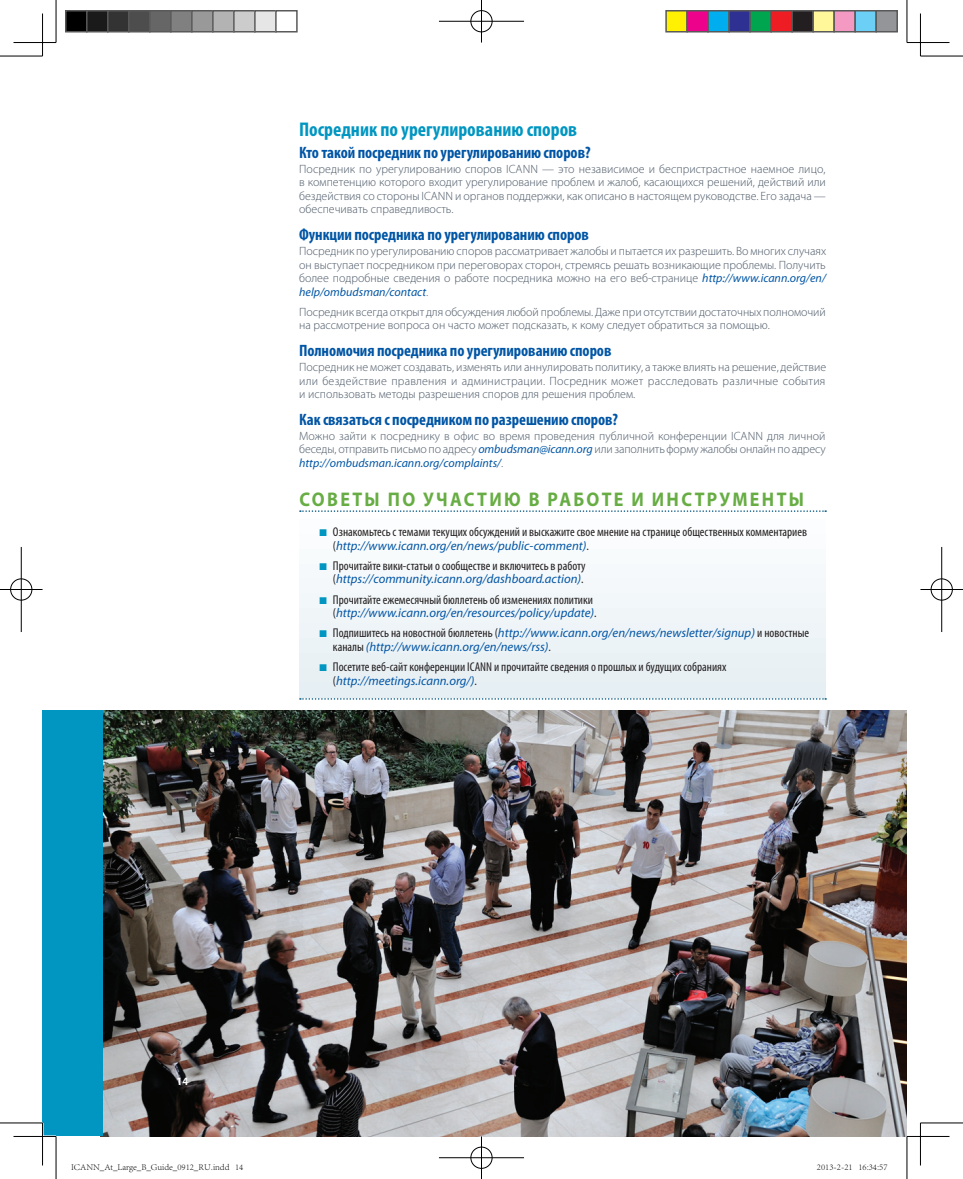
<style>
.page{position:relative;width:963px;height:1179px;background:#fff}
.page>*{position:absolute;margin:0;border:0;box-sizing:border-box;transform-origin:0 0}
.t1{font:700 19.8px "Myriad Pro";letter-spacing:.13em;color:#67ad44;scale:.91 1}
.t2{font:700 condensed 19.8px "Myriad Pro";color:#0096c1}
.t3{font:700 condensed 16.5px "Myriad Pro";letter-spacing:-.005em;color:#0155a5}
.t4{font:condensed 12.75px/13.5px "Myriad Pro";color:#231f20}
.t5{font:italic 12.75px/13.5px "Myriad Pro";color:#0155a5}
.t6{font:300 12px/13.5px "Myriad Pro";color:#4b5866;text-align:justify}
.t7{font:700 semi-condensed 11.25px "Myriad Pro";color:#fff}
.t8{font:300 9px "Adobe Song Std";color:#000}
.s1{font-weight:400;font-style:italic;color:#0155a5}
.s2{color:#0096c1}
.s3{font-style:italic;font-stretch:normal;color:#0155a5}
.s4{font-style:normal;font-stretch:condensed;color:#231f20}
</style>
<div class="page">
<div style="left:299px;top:511px;width:527px;height:188px;background:#f2f7f9"></div>
<svg style="left:300px;top:510px;width:526px;height:2px"></svg>
<svg style="left:300px;top:698px;width:526px;height:1px"></svg>
<img style="left:103px;top:710px;width:804px;height:426px">
<div style="left:43px;top:710px;width:60px;height:426px;background:#0096c1"></div>
<hr style="left:14px;top:1135px;width:42px;height:2px;background:#fff">
<hr style="left:41px;top:1123px;width:3px;height:42px;background:#fff">
<hr style="left:0;top:56px;width:43px;height:1px;background:#000">
<hr style="left:920px;top:56px;width:43px;height:1px;background:#000">
<hr style="left:0;top:1122px;width:43px;height:1px;background:#000">
<hr style="left:920px;top:1122px;width:43px;height:1px;background:#000">
<hr style="left:56px;top:0;width:1px;height:43px;background:#000">
<hr style="left:56px;top:1136px;width:1px;height:43px;background:#000">
<hr style="left:906px;top:0;width:1px;height:43px;background:#000">
<hr style="left:906px;top:1136px;width:1px;height:43px;background:#000">
<hr style="left:14px;top:42px;width:42px;height:1px;background:#000">
<hr style="left:907px;top:42px;width:42px;height:1px;background:#000">
<hr style="left:14px;top:1136px;width:42px;height:1px;background:#000">
<hr style="left:907px;top:1136px;width:42px;height:1px;background:#000">
<hr style="left:42px;top:14px;width:1px;height:42px;background:#000">
<hr style="left:42px;top:1123px;width:1px;height:42px;background:#000">
<hr style="left:920px;top:14px;width:1px;height:42px;background:#000">
<hr style="left:920px;top:1123px;width:1px;height:42px;background:#000">
<div style="left:470px;top:10px;width:23px;height:23px;border:2px solid #fff;border-radius:50%"></div>
<hr style="left:439px;top:20px;width:85px;height:2px;background:#fff">
<hr style="left:480px;top:0;width:2px;height:43px;background:#fff">
<div style="left:470px;top:10px;width:22px;height:22px;border:1px solid #000;border-radius:50%"></div>
<hr style="left:439px;top:21px;width:85px;height:1px;background:#000">
<hr style="left:481px;top:0;width:1px;height:43px;background:#000">
<div style="left:470px;top:1146px;width:23px;height:23px;border:2px solid #fff;border-radius:50%"></div>
<hr style="left:439px;top:1156px;width:85px;height:2px;background:#fff">
<hr style="left:480px;top:1136px;width:2px;height:43px;background:#fff">
<div style="left:470px;top:1146px;width:22px;height:22px;border:1px solid #000;border-radius:50%"></div>
<hr style="left:439px;top:1157px;width:85px;height:1px;background:#000">
<hr style="left:481px;top:1136px;width:1px;height:43px;background:#000">
<div style="left:10px;top:578px;width:23px;height:23px;border:2px solid #fff;border-radius:50%"></div>
<hr style="left:0;top:588px;width:43px;height:2px;background:#fff">
<hr style="left:20px;top:547px;width:2px;height:85px;background:#fff">
<div style="left:10px;top:578px;width:22px;height:22px;border:1px solid #000;border-radius:50%"></div>
<hr style="left:0;top:589px;width:43px;height:1px;background:#000">
<hr style="left:21px;top:547px;width:1px;height:85px;background:#000">
<div style="left:930px;top:578px;width:23px;height:23px;border:2px solid #fff;border-radius:50%"></div>
<hr style="left:920px;top:588px;width:43px;height:2px;background:#fff">
<hr style="left:940px;top:547px;width:2px;height:85px;background:#fff">
<div style="left:930px;top:578px;width:22px;height:22px;border:1px solid #000;border-radius:50%"></div>
<hr style="left:920px;top:589px;width:43px;height:1px;background:#000">
<hr style="left:941px;top:547px;width:1px;height:85px;background:#000">
<div style="left:66px;top:11px;width:21px;height:21px;background:#000"></div>
<div style="left:65px;top:10px;width:23px;height:23px;border:2px solid #595959"></div>
<div style="left:87px;top:11px;width:21px;height:21px;background:#1a1a1a"></div>
<div style="left:86px;top:10px;width:23px;height:23px;border:2px solid #595959"></div>
<div style="left:108px;top:11px;width:21px;height:21px;background:#333"></div>
<div style="left:107px;top:10px;width:23px;height:23px;border:2px solid #595959"></div>
<div style="left:129px;top:11px;width:21px;height:21px;background:#4d4d4d"></div>
<div style="left:128px;top:10px;width:23px;height:23px;border:2px solid #595959"></div>
<div style="left:150px;top:11px;width:21px;height:21px;background:#666"></div>
<div style="left:149px;top:10px;width:23px;height:23px;border:2px solid #595959"></div>
<div style="left:171px;top:11px;width:21px;height:21px;background:#808080"></div>
<div style="left:170px;top:10px;width:23px;height:23px;border:2px solid #595959"></div>
<div style="left:192px;top:11px;width:21px;height:21px;background:#999"></div>
<div style="left:191px;top:10px;width:23px;height:23px;border:2px solid #595959"></div>
<div style="left:213px;top:11px;width:21px;height:21px;background:#b3b3b3"></div>
<div style="left:212px;top:10px;width:23px;height:23px;border:2px solid #595959"></div>
<div style="left:234px;top:11px;width:21px;height:21px;background:#ccc"></div>
<div style="left:233px;top:10px;width:23px;height:23px;border:2px solid #595959"></div>
<div style="left:255px;top:11px;width:21px;height:21px;background:#e6e6e6"></div>
<div style="left:254px;top:10px;width:23px;height:23px;border:2px solid #595959"></div>
<div style="left:275px;top:10px;width:23px;height:23px;border:2px solid #595959"></div>
<div style="left:666px;top:11px;width:21px;height:21px;background:#fff101"></div>
<div style="left:665px;top:10px;width:23px;height:23px;border:2px solid #595959"></div>
<div style="left:687px;top:11px;width:21px;height:21px;background:#ed028c"></div>
<div style="left:686px;top:10px;width:23px;height:23px;border:2px solid #595959"></div>
<div style="left:708px;top:11px;width:21px;height:21px;background:#00aeef"></div>
<div style="left:707px;top:10px;width:23px;height:23px;border:2px solid #595959"></div>
<div style="left:729px;top:11px;width:21px;height:21px;background:#2e3092"></div>
<div style="left:728px;top:10px;width:23px;height:23px;border:2px solid #595959"></div>
<div style="left:750px;top:11px;width:21px;height:21px;background:#00a54f"></div>
<div style="left:749px;top:10px;width:23px;height:23px;border:2px solid #595959"></div>
<div style="left:771px;top:11px;width:21px;height:21px;background:#ee1d23"></div>
<div style="left:770px;top:10px;width:23px;height:23px;border:2px solid #595959"></div>
<div style="left:792px;top:11px;width:21px;height:21px;background:#231f20"></div>
<div style="left:791px;top:10px;width:23px;height:23px;border:2px solid #595959"></div>
<div style="left:813px;top:11px;width:21px;height:21px;background:#fff79a"></div>
<div style="left:812px;top:10px;width:23px;height:23px;border:2px solid #595959"></div>
<div style="left:834px;top:11px;width:21px;height:21px;background:#f499c2"></div>
<div style="left:833px;top:10px;width:23px;height:23px;border:2px solid #595959"></div>
<div style="left:855px;top:11px;width:21px;height:21px;background:#6bcff6"></div>
<div style="left:854px;top:10px;width:23px;height:23px;border:2px solid #595959"></div>
<div style="left:876px;top:11px;width:21px;height:21px;background:#939598"></div>
<div style="left:875px;top:10px;width:23px;height:23px;border:2px solid #595959"></div>
<h1 class="t2" style="left:299px;top:117px;width:279px">Посредник по урегулированию споров</h1>
<h2 class="t3" style="left:299px;top:142px;width:293px">Кто такой посредник по урегулированию споров?</h2>
<p class="t6" style="left:299px;top:162px;width:528px">Посредник по урегулированию споров ICANN — это независимое и беспристрастное наемное лицо, в компетенцию которого входит урегулирование проблем и жалоб, касающихся решений, действий или бездействия со стороны ICANN и органов поддержки, как описано в настоящем руководстве. Его задача — обеспечивать справедливость.</p>
<h2 class="t3" style="left:299px;top:224px;width:291px">Функции посредника по урегулированию споров</h2>
<p class="t6" style="left:299px;top:244px;width:528px">Посредник по урегулированию споров рассматривает жалобы и пытается их разрешить. Во многих случаях он выступает посредником при переговорах сторон, стремясь решать возникающие проблемы. Получить более подробные сведения о работе посредника можно на его веб-странице <span class="s1">http://www.icann.org/en/ help/ombudsman/contact</span>.</p>
<p class="t6" style="left:299px;top:305px;width:528px">Посредник всегда открыт для обсуждения любой проблемы. Даже при отсутствии достаточных полномочий на рассмотрение вопроса он часто может подсказать, к кому следует обратиться за помощью.</p>
<h2 class="t3" style="left:299px;top:340px;width:314px">Полномочия посредника по урегулированию споров</h2>
<p class="t6" style="left:299px;top:360px;width:528px">Посредник не может создавать, изменять или аннулировать политику, а также влиять на решение, действие или бездействие правления и администрации. Посредник может расследовать различные события и использовать методы разрешения споров для решения проблем.</p>
<h2 class="t3" style="left:299px;top:409px;width:320px">Как связаться с посредником по разрешению споров?</h2>
<p class="t6" style="left:299px;top:429px;width:528px">Можно зайти к посреднику в офис во время проведения публичной конференции ICANN для личной беседы, отправить письмо по адресу <span class="s1">ombudsman@icann.org</span> или заполнить форму жалобы онлайн по адресу <span class="s1">http://ombudsman.icann.org/complaints/</span>.</p>
<h1 class="t1" style="left:299px;top:486px;width:556px">Советы по участию в работе и инструменты</h1>
<p class="t4" style="left:333px;top:525px;width:475px;text-indent:-13px"><span class="s2">■</span> Ознакомьтесь с темами текущих обсуждений и выскажите свое мнение на странице общественных комментариев (<span class="s3">http://www.icann.org/en/news/public-comment)</span>.</p>
<p class="t4" style="left:319px;top:559px;width:268px;text-align:right"><span class="s2">■</span> Прочитайте вики-статьи о сообществе и включитесь в работу (<span class="s3">https://community.icann.org/dashboard.action)</span>.</p>
<p class="t4" style="left:319px;top:592px;width:279px;text-align:right"><span class="s2">■</span> Прочитайте ежемесячный бюллетень об изменениях политики (<span class="s3">http://www.icann.org/en/resources/policy/update)</span>.</p>
<p class="t5" style="left:333px;top:626px;width:477px;text-indent:-13px"><span class="s2">■</span> <span class="s4">Подпишитесь на новостной бюллетень (</span>http://www.icann.org/en/news/newsletter/signup) <span class="s4">и новостные каналы</span> (http://www.icann.org/en/news/rss)<span class="s4">.</span></p>
<p class="t4" style="left:333px;top:660px;width:395px;text-indent:-13px"><span class="s2">■</span> Посетите веб-сайт конференции ICANN и прочитайте сведения о прошлых и будущих собраниях (<span class="s3">http://meetings.icann.org/)</span>.</p>
<p class="t7" style="left:177px;top:1074px;width:13px">14</p>
<p class="t8" style="left:71px;top:1161px;width:174px">ICANN_At_Large_B_Guide_0912_RU.indd 14</p>
<p class="t8" style="left:817px;top:1161px;width:72px">2013-2-21 16:34:57</p>
</div>
